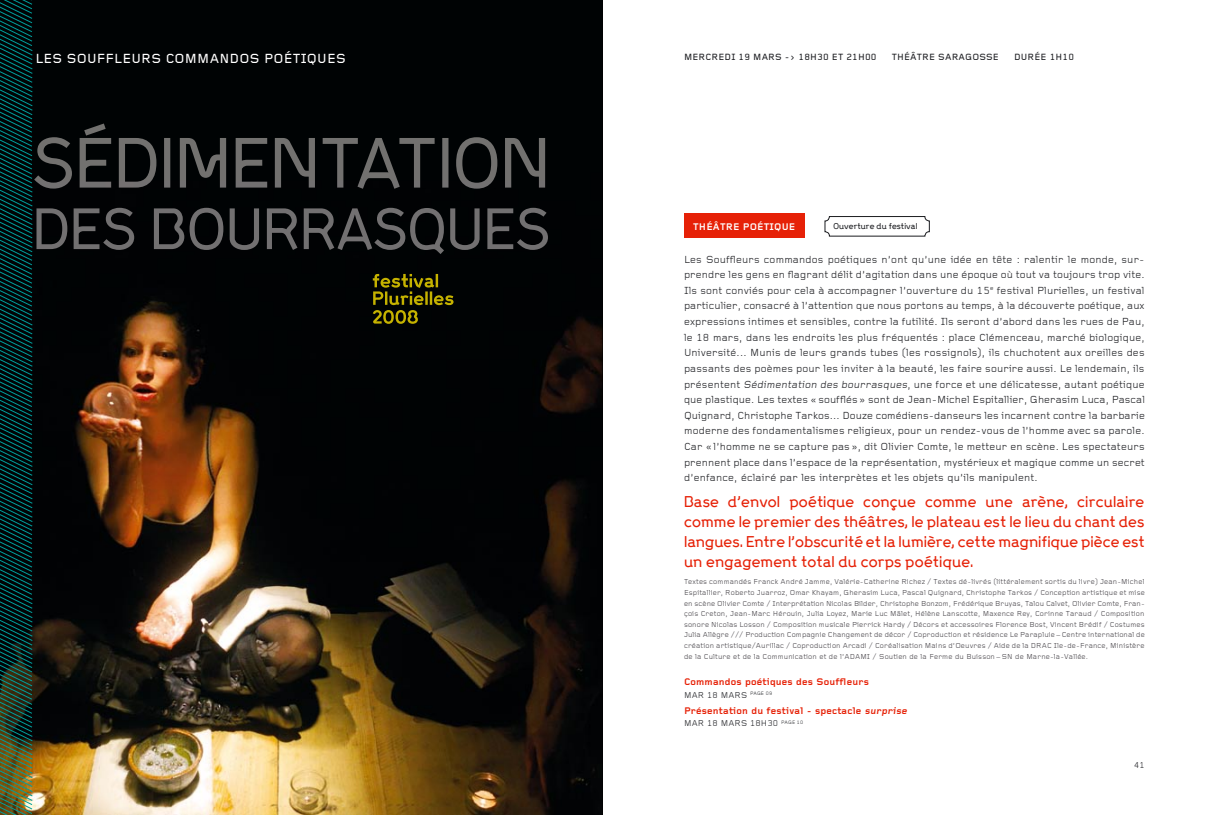
<style>
.page{position:relative;width:1205px;height:815px;background:#fff}
.page>*{position:absolute;margin:0;border:0;box-sizing:border-box;transform-origin:0 0}
.t1{font:500 13.75px/20px "Progress";letter-spacing:.01em;color:#e62107;text-align:justify}
.t2{font:500 13.75px "Foundry Gridnik";letter-spacing:.015em;color:#fff}
.t3{font:10.62px/15.6px "Foundry Gridnik";letter-spacing:.015em;color:#1b1c20;text-align:justify}
.t4{font:700 10px "Foundry Gridnik";letter-spacing:.015em;color:#e62107}
.t5{font:700 10px "Foundry Gridnik";letter-spacing:.015em;color:#fff}
.t6{font:500 9.38px "Foundry Gridnik";letter-spacing:.015em;color:#1b1c20}
.t7{font:8.75px "Foundry Gridnik";letter-spacing:.015em;color:#1b1c20}
.t8{font:7.5px/10.6px "Foundry Gridnik";letter-spacing:.015em;color:#454247;text-align:justify}
.t9{font:500 7.5px "Progress";letter-spacing:.01em;color:#1b1c20}
</style>
<div class="page">
<img style="left:33px;top:0;width:569px;height:815px">
<img style="left:34px;top:124px;width:511px;height:65px">
<img style="left:36px;top:208px;width:512px;height:46px">
<div style="left:684px;top:213px;width:120px;height:24px;background:#e62107"></div>
<img style="left:373px;top:274px;width:66px;height:14px">
<img style="left:373px;top:291px;width:80px;height:14px">
<img style="left:373px;top:310px;width:45px;height:14px">
<svg style="left:0;top:0;width:33px;height:815px;background:#0c302b"></svg>
<div style="left:825px;top:216px;width:104px;height:20px;border:1px solid #1b1c20;border-radius:4px"></div>
<p class="t2" style="left:35px;top:51px;width:312px">LES SOUFFLEURS COMMANDOS POÉTIQUES</p>
<p class="t6" style="left:684px;top:51px;width:194px">MERCREDI 19 MARS -&gt; 18H30 ET 21H00</p>
<p class="t6" style="left:892px;top:51px;width:109px">THÉÂTRE SARAGOSSE</p>
<p class="t6" style="left:1014px;top:51px;width:61px">DURÉE 1H10</p>
<p class="t5" style="left:693px;top:221px;width:104px">THÉÂTRE POÉTIQUE</p>
<p class="t9" style="left:833px;top:221px;width:85px">Ouverture du festival</p>
<p class="t3" style="left:684px;top:252px;width:462px">Les Souffleurs commandos poétiques n’ont qu’une idée en tête : ralentir le monde, sur&shy;prendre les gens en flagrant délit d’agitation dans une époque où tout va toujours trop vite.<br>Ils sont conviés pour cela à accompagner l’ouverture du 15<sup>e</sup> festival Plurielles, un festival particulier, consacré à l’attention que nous portons au temps, à la découverte poétique, aux expressions intimes et sensibles, contre la futilité. Ils seront d’abord dans les rues de Pau, le 18 mars, dans les endroits les plus fréquentés : place Clémenceau, marché biologique, Université... Munis de leurs grands tubes (les rossignols), ils chuchotent aux oreilles des passants des poèmes pour les inviter à la beauté, les faire sourire aussi. Le lendemain, ils présentent Sédimentation des bourrasques, une force et une délicatesse, autant poétique que plastique. Les textes « soufflés » sont de Jean-Michel Espitallier, Gherasim Luca, Pascal Quignard, Christophe Tarkos... Douze comédiens-danseurs les incarnent contre la barbarie moderne des fondamentalismes religieux, pour un rendez-vous de l’homme avec sa parole.<br>Car « l’homme ne se capture pas », dit Olivier Comte, le metteur en scène. Les spectateurs prennent place dans l’espace de la représentation, mystérieux et magique comme un secret d’enfance, éclairé par les interprètes et les objets qu’ils manipulent.</p>
<p class="t1" style="left:684px;top:491px;width:462px">Base d’envol poétique conçue comme une arène, circulaire comme le premier des théâtres, le plateau est le lieu du chant des langues. Entre l’obscurité et la lumière, cette magnifique pièce est un engagement total du corps poétique.</p>
<p class="t8" style="left:684px;top:577px;width:462px">Textes commandés Franck André Jamme, Valérie-Catherine Richez / Textes dé-livrés (littéralement sortis du livre) Jean-Michel Espitallier, Roberto Juarroz, Omar Khayam, Gherasim Luca, Pascal Quignard, Christophe Tarkos / Conception artistique et mise en scène Olivier Comte / Interprétation Nicolas Bilder, Christophe Bonzom, Frédérique Bruyas, Talou Calvet, Olivier Comte, Fran&shy;çois Creton, Jean-Marc Hérouin, Julia Loyez, Marie Luc Mâlet, Hélène Lanscotte, Maxence Rey, Corinne Taraud / Composition sonore Nicolas Losson / Composition musicale Pierrick Hardy / Décors et accessoires Florence Bost, Vincent Brédif / Costumes Julia Allègre /// Production Compagnie Changement de décor / Coproduction et résidence Le Parapluie – Centre international de création artistique/Aurillac / Coproduction Arcadi / Coréalisation Mains d’Oeuvres / Aide de la DRAC Ile-de-France, Ministère de la Culture et de la Communication et de l’ADAMI / Soutien de la Ferme du Buisson – SN de Marne-la-Vallée.</p>
<p class="t4" style="left:684px;top:677px;width:186px">Commandos poétiques des Souffleurs</p>
<p class="t7" style="left:684px;top:690px;width:90px">MAR 18 MARS <sup>PAGE</sup> <sup>09</sup></p>
<p class="t4" style="left:684px;top:705px;width:226px">Présentation du festival - spectacle surprise</p>
<p class="t7" style="left:684px;top:719px;width:121px">MAR 18 MARS 18H30 <sup>PAGE</sup> <sup>10</sup></p>
<p class="t7" style="left:1134px;top:760px;width:12px">41</p>
</div>
